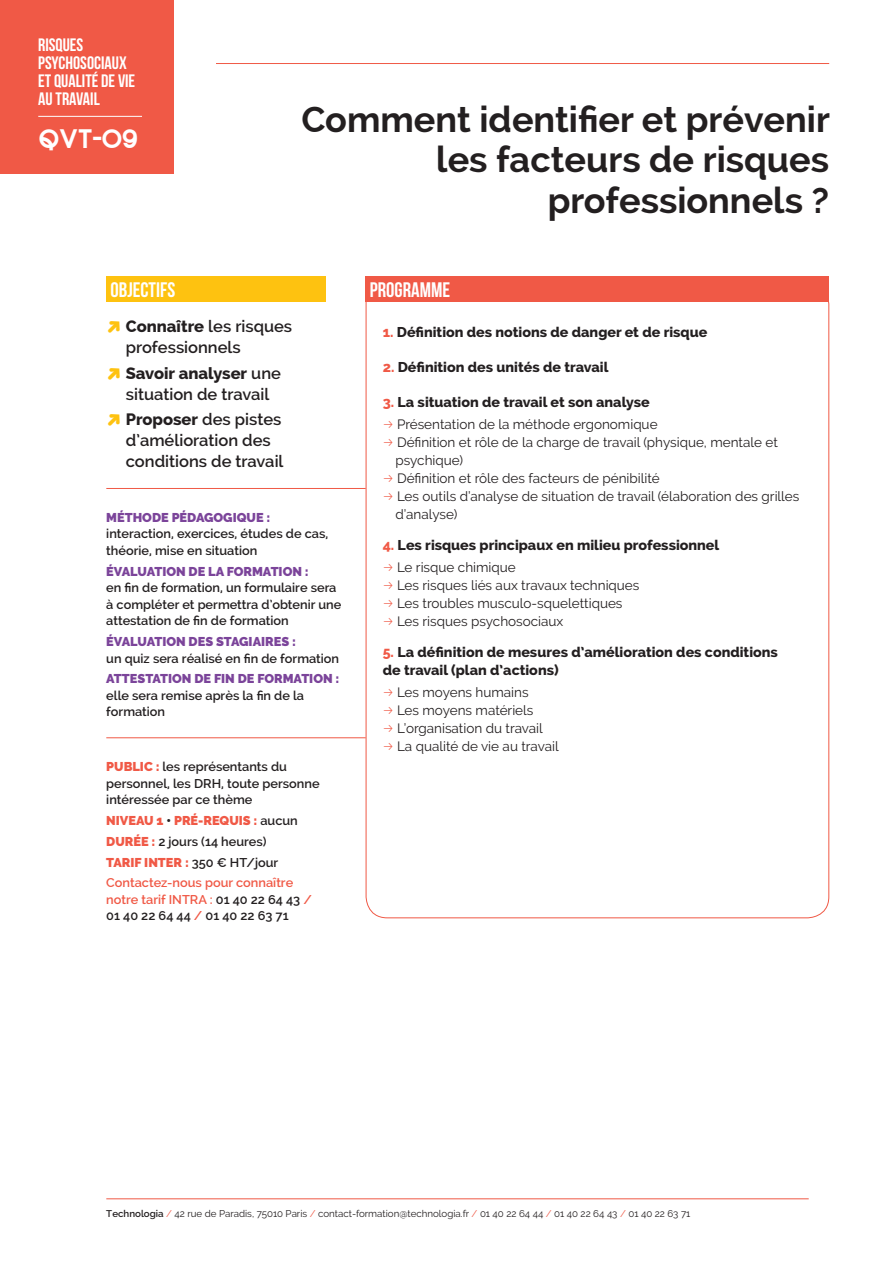
<style>
.page{position:relative;width:893px;height:1263px;background:#fff}
.page>*{position:absolute;margin:0;border:0;box-sizing:border-box;transform-origin:0 0}
.t1{font:700 36px/40.5px "Raleway";color:#231f20;text-align:right}
.t2{font:30px "Kravitz Extra Thermal";color:#fff}
.t3{font:21px "Bebas Neue";color:#fff}
.t4{font:18px/18px "Bebas Neue";color:#fff}
.t5{font:600 16.5px/21px "Raleway";color:#231f20}
.t6{font:800 14.25px/18px "Raleway";color:#231f20}
.t7{font:13.5px/18px "Raleway";color:#231f20}
.t8{font:600 12.75px/16.5px "Raleway";color:#231f20}
.t9{font:900 12.75px/20.7px "Raleway";color:#f05946}
.t10{font:900 12.75px "Raleway";color:#7b449a}
.t11{font:9.75px "Raleway";color:#231f20}
.s1{font-weight:800}
.s2{font-weight:900;color:#f05946}
.s3{color:#231f20}
.s4{font-weight:600;color:#231f20}
.s5{font-weight:600}
.s6{color:#f05946}
</style>
<div class="page">
<div style="left:0;top:0;width:174px;height:174px;background:#f05946"></div>
<div style="left:106px;top:276px;width:220px;height:26px;background:#fec210"></div>
<hr style="left:106px;top:1198px;width:703px;height:1px;background:#f05946">
<hr style="left:38px;top:116px;width:104px;height:1px;background:#fff">
<hr style="left:216px;top:63px;width:613px;height:1px;background:#f05946">
<svg style="left:366px;top:302px;width:463px;height:616px"></svg>
<div style="left:366px;top:276px;width:463px;height:26px;background:#f05946"></div>
<hr style="left:106px;top:737px;width:260px;height:1px;background:#f05946">
<hr style="left:106px;top:488px;width:260px;height:1px;background:#f05946">
<svg style="left:384px;top:421px;width:8px;height:7px"></svg>
<svg style="left:384px;top:439px;width:8px;height:7px"></svg>
<svg style="left:384px;top:475px;width:8px;height:7px"></svg>
<svg style="left:384px;top:493px;width:8px;height:7px"></svg>
<svg style="left:384px;top:564px;width:8px;height:7px"></svg>
<svg style="left:384px;top:582px;width:8px;height:7px"></svg>
<svg style="left:384px;top:600px;width:8px;height:7px"></svg>
<svg style="left:384px;top:618px;width:8px;height:7px"></svg>
<svg style="left:384px;top:689px;width:8px;height:7px"></svg>
<svg style="left:384px;top:707px;width:8px;height:7px"></svg>
<svg style="left:384px;top:725px;width:8px;height:7px"></svg>
<svg style="left:384px;top:743px;width:8px;height:7px"></svg>
<h3 class="t4" style="left:38px;top:36px;width:99px">RISQUES<br>PSYCHOSOCIAUX<br>ET QUALITÉ DE VIE<br>AU TRAVAIL</h3>
<h2 class="t2" style="left:38px;top:119px;width:100px">QVT-09</h2>
<h3 class="t3" style="left:111px;top:278px;width:66px">OBJECTIFS</h3>
<h1 class="t1" style="left:301px;top:99px;width:530px">Comment identifier et prévenir les facteurs de risques professionnels ?</h1>
<h3 class="t3" style="left:370px;top:278px;width:82px">PROGRAMME</h3>
<p class="t5" style="left:126px;top:316px;width:168px"><span class="s1">Connaître</span> les risques professionnels</p>
<p class="t5" style="left:126px;top:362px;width:157px"><span class="s1">Savoir analyser</span> une situation de travail</p>
<p class="t5" style="left:126px;top:409px;width:159px"><span class="s1">Proposer</span> des pistes d’amélioration des conditions de travail</p>
<p class="t10" style="left:106px;top:510px;width:166px">MÉTHODE PÉDAGOGIQUE :</p>
<p class="t8" style="left:106px;top:526px;width:224px">interaction, exercices, études de cas, théorie, mise en situation</p>
<p class="t10" style="left:106px;top:564px;width:204px">ÉVALUATION DE LA FORMATION :</p>
<p class="t8" style="left:106px;top:579px;width:237px">en fin de formation, un formulaire sera à compléter et permettra d’obtenir une attestation de fin de formation</p>
<p class="t10" style="left:106px;top:634px;width:191px">ÉVALUATION DES STAGIAIRES :</p>
<p class="t8" style="left:106px;top:650px;width:234px">un quiz sera réalisé en fin de formation</p>
<p class="t10" style="left:106px;top:671px;width:235px">ATTESTATION DE FIN DE FORMATION :</p>
<p class="t8" style="left:106px;top:687px;width:199px">elle sera remise après la fin de la formation</p>
<p class="t8" style="left:106px;top:758px;width:215px"><span class="s2">PUBLIC :</span> les représentants du personnel, les DRH, toute personne intéressée par ce thème</p>
<p class="t9" style="left:106px;top:810px;width:193px">NIVEAU 1 <span class="s3">•</span> PRÉ-REQUIS : <span class="s4">aucun<br></span>DURÉE : <span class="s4">2 jours (14 heures)<br></span>TARIF INTER : <span class="s4">350 € HT/jour<br></span><span class="s5">Contactez-nous pour connaître</span></p>
<p class="t8" style="left:106px;top:891px;width:207px"><span class="s6">notre tarif INTRA :</span> 01 40 22 64 43 <span class="s6">/<br></span>01 40 22 64 44 <span class="s6">/</span> 01 40 22 63 71</p>
<p class="t6" style="left:383px;top:323px;width:326px"><span class="s6">1.</span> Définition des notions de danger et de risque</p>
<p class="t6" style="left:383px;top:358px;width:227px"><span class="s6">2.</span> Définition des unités de travail</p>
<p class="t6" style="left:383px;top:393px;width:268px"><span class="s6">3.</span> La situation de travail et son analyse</p>
<p class="t7" style="left:395px;top:415px;width:405px">Présentation de la méthode ergonomique<br>Définition et rôle de la charge de travail (physique, mentale et psychique)<br>Définition et rôle des facteurs de pénibilité<br>Les outils d’analyse de situation de travail (élaboration des grilles d’analyse)</p>
<p class="t6" style="left:383px;top:536px;width:338px"><span class="s6">4.</span> Les risques principaux en milieu professionnel</p>
<p class="t7" style="left:397px;top:558px;width:244px">Le risque chimique<br>Les risques liés aux travaux techniques<br>Les troubles musculo-squelettiques<br>Les risques psychosociaux</p>
<p class="t6" style="left:383px;top:643px;width:397px"><span class="s6">5.</span> La définition de mesures d’amélioration des conditions de travail (plan d’actions)</p>
<p class="t7" style="left:397px;top:683px;width:163px">Les moyens humains<br>Les moyens matériels<br>L’organisation du travail<br>La qualité de vie au travail</p>
<p class="t11" style="left:106px;top:1208px;width:586px"><span class="s5">Technologia</span> <span class="s6">/</span> 42 rue de Paradis, 75010 Paris <span class="s6">/</span> contact-formation@technologia.fr <span class="s6">/</span> 01 40 22 64 44 <span class="s6">/</span> 01 40 22 64 43 <span class="s6">/</span> 01 40 22 63 71</p>
</div>
